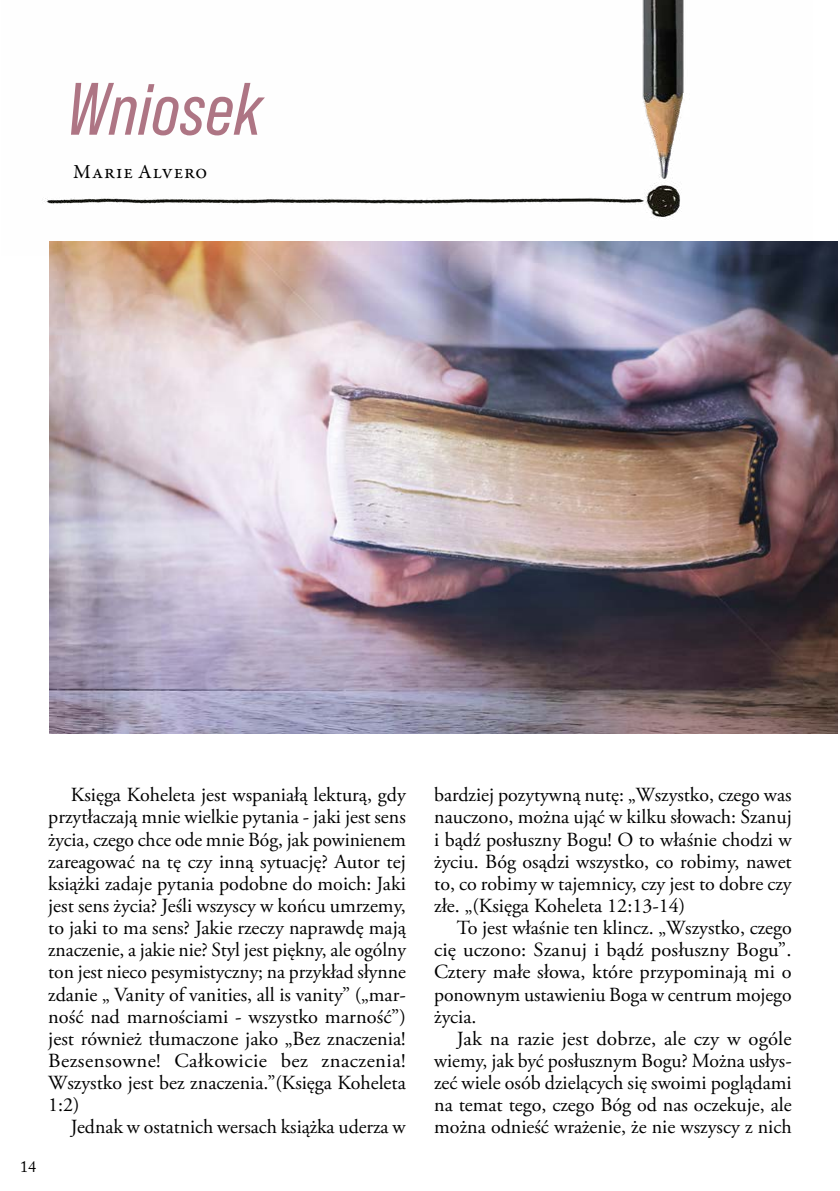
<style>
.page{position:relative;width:840px;height:1191px;background:#fff}
.page>*{position:absolute;margin:0;border:0;box-sizing:border-box;transform-origin:0 0}
.t1{font:italic 74px "Bebas Neue Pro";letter-spacing:.01em;color:#ae7584}
.t2{font:20px/22.2px "Adobe Garamond Pro";color:#000;text-align:justify}
.t3{font:20px "Garamond Premr Pro";letter-spacing:.05em;color:#000}
.t4{font:16px "Adobe Caslon Pro";color:#000}
</style>
<div class="page">
<img style="left:49px;top:242px;width:788px;height:491px">
<img style="left:44px;top:0;width:768px;height:255px">
<h1 class="t1" style="left:67px;top:67px;width:197px">Wniosek</h1>
<p class="t3" style="left:73px;top:160px;width:135px">Marie Alvero</p>
<p class="t4" style="left:20px;top:1157px;width:18px">14</p>
<p class="t2" style="left:48px;top:784px;width:359px;text-indent:23px">Księga Koheleta jest wspaniałą lekturą, gdy przytłaczają mnie wielkie pytania - jaki jest sens życia, czego chce ode mnie Bóg, jak powinienem zareagować na tę czy inną sytuację? Autor tej książki zadaje pytania podobne do moich: Jaki jest sens życia? Jeśli wszyscy w końcu umrzemy, to jaki to ma sens? Jakie rzeczy naprawdę mają znaczenie, a jakie nie? Styl jest piękny, ale ogólny ton jest nieco pesymistyczny; na przykład słynne zdanie „ Vanity of vanities, all is vanity” („mar&shy;ność nad marnościami - wszystko marność”) jest również tłumaczone jako „Bez znaczenia!<br>Bezsensowne! Całkowicie bez znaczenia!<br>Wszystko jest bez znaczenia.”(Księga Koheleta 1:2)</p>
<p class="t2" style="left:71px;top:1116px;width:336px">Jednak w ostatnich wersach książka uderza w</p>
<p class="t2" style="left:434px;top:784px;width:359px">bardziej pozytywną nutę: „Wszystko, czego was nauczono, można ująć w kilku słowach: Szanuj i bądź posłuszny Bogu! O to właśnie chodzi w życiu. Bóg osądzi wszystko, co robimy, nawet to, co robimy w tajemnicy, czy jest to dobre czy złe. „(Księga Koheleta 12:13-14)</p>
<p class="t2" style="left:434px;top:917px;width:359px;text-indent:23px">To jest właśnie ten klincz. „Wszystko, czego cię uczono: Szanuj i bądź posłuszny Bogu”.<br>Cztery małe słowa, które przypominają mi o ponownym ustawieniu Boga w centrum mojego życia.</p>
<p class="t2" style="left:434px;top:1028px;width:359px;text-indent:23px">Jak na razie jest dobrze, ale czy w ogóle wiemy, jak być posłusznym Bogu? Można usłys&shy;zeć wiele osób dzielących się swoimi poglądami na temat tego, czego Bóg od nas oczekuje, ale można odnieść wrażenie, że nie wszyscy z nich</p>
</div>
